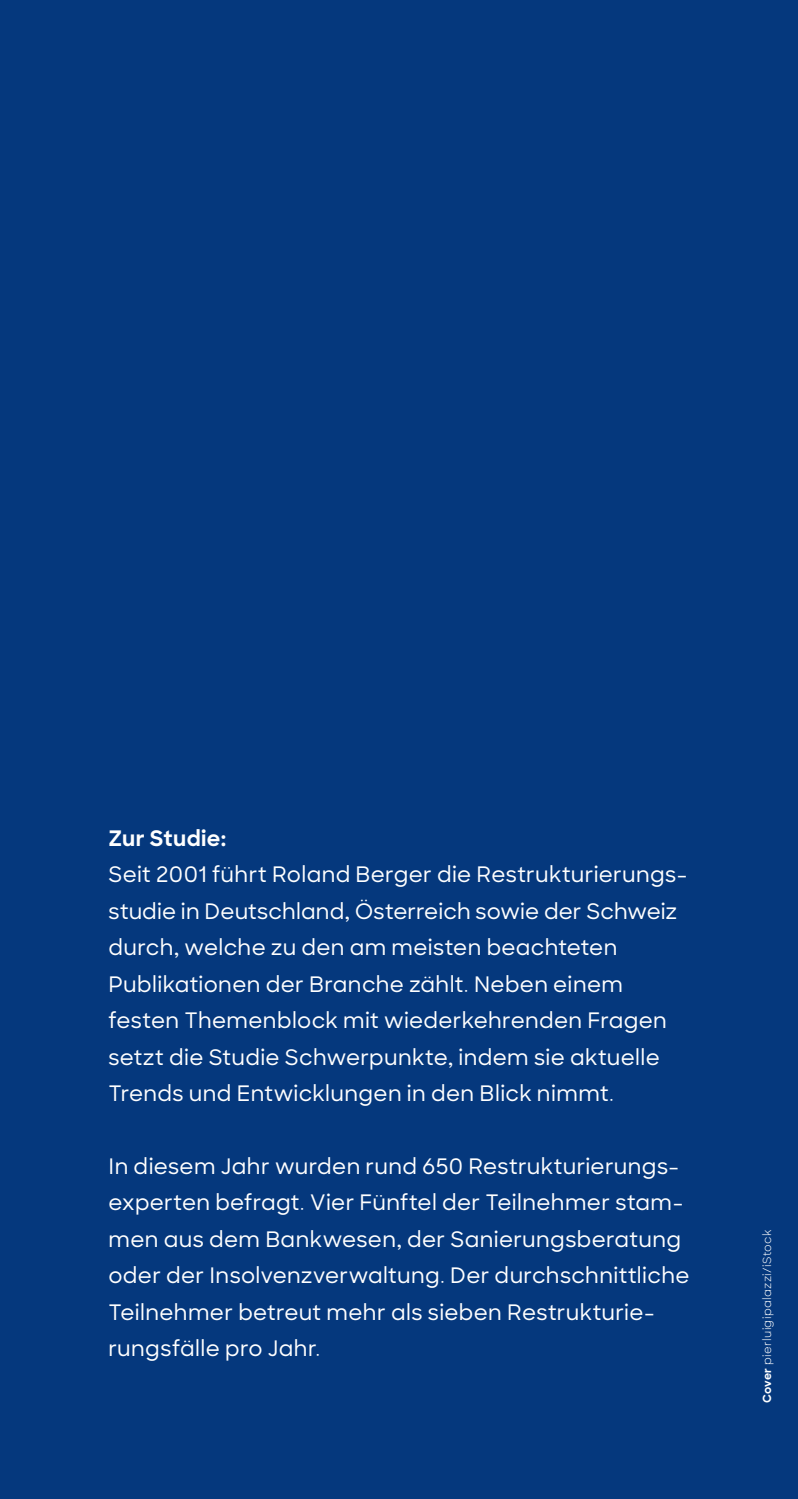
<style>
.page{position:relative;width:798px;height:1499px;background:#fff}
.page>*{position:absolute;margin:0;border:0;box-sizing:border-box;transform-origin:0 0}
.t1{font:500 21.38px/36.4px "RB Design";letter-spacing:.015em;color:#fff}
.t2{font:700 21.38px "RB Design";letter-spacing:.015em;color:#fff}
.t3{font:11.25px "RB Design";letter-spacing:.03em;color:#fff}
.s1{font-weight:700}
</style>
<div class="page">
<div style="left:0;top:0;width:797px;height:1499px;background:#05387d"></div>
<p class="t2" style="left:108px;top:824px;width:119px">Zur Studie:</p>
<p class="t1" style="left:108px;top:856px;width:580px">Seit 2001 führt Roland Berger die Restrukturierungs&shy;studie in Deutschland, Österreich sowie der Schweiz durch, welche zu den am meisten beachteten Publikationen der Branche zählt. Neben einem festen Themenblock mit wiederkehrenden Fragen setzt die Studie Schwerpunkte, indem sie aktuelle Trends und Entwicklungen in den Blick nimmt.</p>
<p class="t1" style="left:108px;top:1148px;width:582px">In diesem Jahr wurden rund 650 Restrukturierungs&shy;experten befragt. Vier Fünftel der Teilnehmer stam&shy;men aus dem Bankwesen, der Sanierungsberatung oder der Insolvenzverwaltung. Der durchschnittliche Teilnehmer betreut mehr als sieben Restrukturie&shy;rungsfälle pro Jahr.</p>
<p class="t3" style="left:759px;top:1403px;width:175px;rotate:-90deg"><span class="s1">Cover</span> pierluigipalazzi/iStock</p>
</div>
